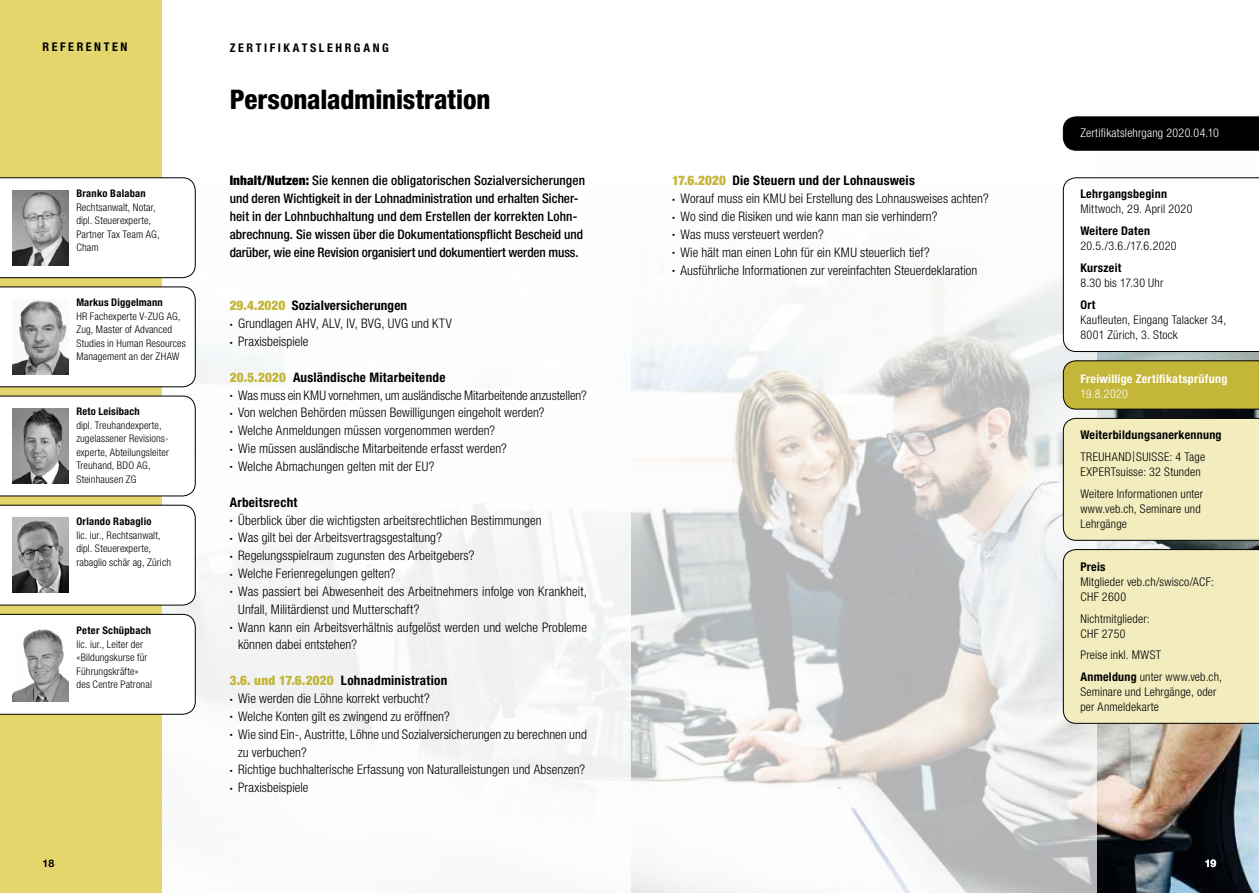
<style>
.page{position:relative;width:1259px;height:893px;background:#fff}
.page>*{position:absolute;margin:0;border:0;box-sizing:border-box;transform-origin:0 0}
.t1{font:800 condensed 27px "Helvetica Neue LT Std";letter-spacing:-.005em;color:#000}
.t2{font:300 condensed 13.2px/17.9px "Helvetica Neue LT Std";letter-spacing:.005em;color:#000}
.t3{font:500 condensed 13.2px/17.9px "Helvetica Neue LT Std";color:#000}
.t4{font:700 condensed 13.2px "Helvetica Neue LT Std";letter-spacing:.02em;color:#000}
.t5{font:300 condensed 12px/15px "Helvetica Neue LT Std";letter-spacing:.015em;color:#000}
.t6{font:700 condensed 12px/21.8px "Helvetica Neue LT Std";letter-spacing:.025em;color:#000}
.t7{font:300 condensed 12px "Helvetica Neue LT Std";letter-spacing:.02em;color:#fff}
.t8{font:700 condensed 12px "Helvetica Neue LT Std";letter-spacing:.215em;color:#000}
.t9{font:700 condensed 12px "Helvetica Neue LT Std";letter-spacing:.025em;color:#fff}
.t10{font:300 condensed 10.5px/13.5px "Helvetica Neue LT Std";letter-spacing:.01em;color:#000}
.t11{font:700 condensed 10.5px "Helvetica Neue LT Std";letter-spacing:.025em;color:#000}
.t12{font:700 10.5px "Helvetica Neue LT Std";color:#000}
.t13{font:700 10.5px "Helvetica Neue LT Std";color:#fff}
.s1{font-weight:900}
.s2{font-weight:900;color:#c3b638}
.s3{font-size:6px}
.s4{font-weight:300}
.s5{font-weight:100;font-size:15px}
.s6{font-weight:700}
</style>
<div class="page">
<img style="left:630px;top:269px;width:467px;height:624px">
<img style="left:1097px;top:352px;width:162px;height:541px">
<div style="left:0;top:0;width:162px;height:893px;background:#e4d66d"></div>
<div style="left:0;top:177px;width:196px;height:101px;background:#fff"></div>
<img style="left:13px;top:190px;width:55px;height:75px">
<div style="left:0;top:286px;width:196px;height:102px;background:#fff"></div>
<img style="left:13px;top:299px;width:55px;height:75px">
<div style="left:0;top:395px;width:196px;height:102px;background:#fff"></div>
<img style="left:13px;top:408px;width:55px;height:76px">
<svg style="left:0;top:504px;width:196px;height:102px"></svg>
<img style="left:13px;top:518px;width:55px;height:75px">
<div style="left:0;top:614px;width:196px;height:101px;background:#fff"></div>
<img style="left:13px;top:627px;width:55px;height:75px">
<svg style="left:1062px;top:177px;width:197px;height:175px"></svg>
<svg style="left:1062px;top:360px;width:197px;height:50px;background:#baae38"></svg>
<div style="left:1062px;top:549px;width:197px;height:175px;background:#f3ecbe"></div>
<div style="left:1062px;top:418px;width:197px;height:123px;background:#f3ecbe"></div>
<svg style="left:1062px;top:116px;width:197px;height:35px;background:#070707"></svg>
<p class="t8" style="left:43px;top:40px;width:86px">REFERENTEN</p>
<p class="t11" style="left:76px;top:187px;width:71px">Branko Balaban</p>
<p class="t10" style="left:76px;top:200px;width:85px">Rechtsanwalt, Notar, dipl. Steuerexperte,<br>Partner Tax Team AG,<br>Cham</p>
<p class="t11" style="left:76px;top:296px;width:88px">Markus Diggelmann</p>
<p class="t10" style="left:76px;top:309px;width:111px">HR Fachexperte V-ZUG AG,<br>Zug, Master of Advanced<br>Studies in Human Resources<br>Management an der ZHAW</p>
<p class="t11" style="left:76px;top:405px;width:65px">Reto Leisibach</p>
<p class="t10" style="left:76px;top:418px;width:94px">dipl. Treuhandexperte, zugelassener Revisions&shy;experte, Abteilungsleiter<br>Treuhand, BDO AG,<br>Steinhausen ZG</p>
<p class="t11" style="left:76px;top:515px;width:77px">Orlando Rabaglio</p>
<p class="t10" style="left:76px;top:528px;width:96px">lic. iur., Rechtsanwalt, dipl. Steuerexperte, rabaglio schär ag, Zürich</p>
<p class="t11" style="left:77px;top:624px;width:76px">Peter Schüpbach</p>
<p class="t10" style="left:77px;top:637px;width:77px">lic. iur., Leiter der «Bildungskurse für<br>Führungskräfte» des Centre Patronal</p>
<p class="t8" style="left:230px;top:40px;width:161px">ZERTIFIKATSLEHRGANG</p>
<h1 class="t1" style="left:230px;top:82px;width:262px">Personaladministration</h1>
<p class="t3" style="left:230px;top:172px;width:357px"><span class="s1">Inhalt/Nutzen:</span> Sie kennen die obligatorischen Sozialversicherungen und deren Wichtigkeit in der Lohnadministration und erhalten Sicher&shy;heit in der Lohnbuchhaltung und dem Erstellen der korrekten Lohn&shy;abrechnung. Sie wissen über die Dokumentationspflicht Bescheid und darüber, wie eine Revision organisiert und dokumentiert werden muss.</p>
<p class="t4" style="left:230px;top:298px;width:179px"><span class="s2">29.4.2020</span> Sozialversicherungen</p>
<p class="t2" style="left:230px;top:314px;width:224px"><span class="s3">•</span> Grundlagen AHV, ALV, IV, BVG, UVG und KTV</p>
<p class="t2" style="left:230px;top:332px;width:80px"><span class="s3">•</span> Praxisbeispiele</p>
<p class="t4" style="left:230px;top:369px;width:217px"><span class="s2">20.5.2020</span> Ausländische Mitarbeitende</p>
<p class="t2" style="left:230px;top:386px;width:359px"><span class="s3">•</span> Was muss ein KMU vornehmen, um ausländische Mitarbeitende anzustellen?</p>
<p class="t2" style="left:230px;top:404px;width:316px"><span class="s3">•</span> Von welchen Behörden müssen Bewilligungen eingeholt werden?</p>
<p class="t2" style="left:230px;top:422px;width:267px"><span class="s3">•</span> Welche Anmeldungen müssen vorgenommen werden?</p>
<p class="t2" style="left:230px;top:439px;width:279px"><span class="s3">•</span> Wie müssen ausländische Mitarbeitende erfasst werden?</p>
<p class="t2" style="left:230px;top:457px;width:206px"><span class="s3">•</span> Welche Abmachungen gelten mit der EU?</p>
<p class="t4" style="left:230px;top:494px;width:69px">Arbeitsrecht</p>
<p class="t2" style="left:230px;top:511px;width:313px"><span class="s3">•</span> Überblick über die wichtigsten arbeitsrechtlichen Bestimmungen</p>
<p class="t2" style="left:230px;top:529px;width:214px"><span class="s3">•</span> Was gilt bei der Arbeitsvertragsgestaltung?</p>
<p class="t2" style="left:230px;top:546px;width:246px"><span class="s3">•</span> Regelungsspielraum zugunsten des Arbeitgebers?</p>
<p class="t2" style="left:230px;top:564px;width:167px"><span class="s3">•</span> Welche Ferienregelungen gelten?</p>
<p class="t2" style="left:238px;top:582px;width:350px;text-indent:-9px"><span class="s3">•</span> Was passiert bei Abwesenheit des Arbeitnehmers infolge von Krankheit,<br>Unfall, Militärdienst und Mutterschaft?</p>
<p class="t2" style="left:238px;top:618px;width:350px;text-indent:-9px"><span class="s3">•</span> Wann kann ein Arbeitsverhältnis aufgelöst werden und welche Probleme können dabei entstehen?</p>
<p class="t4" style="left:230px;top:672px;width:219px"><span class="s2">3.6. und 17.6.2020</span> Lohnadministration</p>
<p class="t2" style="left:230px;top:689px;width:202px"><span class="s3">•</span> Wie werden die Löhne korrekt verbucht?</p>
<p class="t2" style="left:230px;top:707px;width:221px"><span class="s3">•</span> Welche Konten gilt es zwingend zu eröffnen?</p>
<p class="t2" style="left:238px;top:725px;width:350px;text-indent:-9px"><span class="s3">•</span> Wie sind Ein-, Austritte, Löhne und Sozialversicherungen zu berechnen und zu verbuchen?</p>
<p class="t2" style="left:230px;top:761px;width:357px"><span class="s3">•</span> Richtige buchhalterische Erfassung von Naturalleistungen und Absenzen?</p>
<p class="t2" style="left:230px;top:779px;width:80px"><span class="s3">•</span> Praxisbeispiele</p>
<p class="t4" style="left:672px;top:173px;width:244px"><span class="s2">17.6.2020</span> Die Steuern und der Lohnausweis</p>
<p class="t2" style="left:672px;top:189px;width:318px"><span class="s3">•</span> Worauf muss ein KMU bei Erstellung des Lohnausweises achten?</p>
<p class="t2" style="left:672px;top:207px;width:267px"><span class="s3">•</span> Wo sind die Risiken und wie kann man sie verhindern?</p>
<p class="t2" style="left:672px;top:225px;width:153px"><span class="s3">•</span> Was muss versteuert werden?</p>
<p class="t2" style="left:672px;top:243px;width:259px"><span class="s3">•</span> Wie hält man einen Lohn für ein KMU steuerlich tief?</p>
<p class="t2" style="left:672px;top:261px;width:307px"><span class="s3">•</span> Ausführliche Informationen zur vereinfachten Steuerdeklaration</p>
<p class="t7" style="left:1080px;top:126px;width:140px">Zertifikatslehrgang 2020.04.10</p>
<p class="t6" style="left:1080px;top:183px;width:88px">Lehrgangsbeginn</p>
<p class="t5" style="left:1080px;top:201px;width:114px">Mittwoch, 29. April 2020</p>
<p class="t6" style="left:1080px;top:220px;width:71px">Weitere Daten</p>
<p class="t5" style="left:1080px;top:238px;width:98px">20.5./3.6./17.6.2020</p>
<p class="t6" style="left:1080px;top:256px;width:43px">Kurszeit</p>
<p class="t5" style="left:1080px;top:275px;width:85px">8.30 bis 17.30 Uhr</p>
<p class="t6" style="left:1080px;top:293px;width:17px">Ort</p>
<p class="t5" style="left:1080px;top:312px;width:147px">Kaufleuten, Eingang Talacker 34,<br>8001 Zürich, 3. Stock</p>
<p class="t9" style="left:1080px;top:371px;width:148px">Freiwillige Zertifikatsprüfung</p>
<p class="t7" style="left:1080px;top:386px;width:49px">19.8.2020</p>
<p class="t6" style="left:1080px;top:424px;width:143px">Weiterbildungsanerkennung<br><span class="s4">TREUHAND</span><span class="s5">I</span><span class="s4">SUISSE: 4 Tage</span></p>
<p class="t5" style="left:1080px;top:461px;width:124px;line-height:21.8px">EXPERTsuisse: 32 Stunden<br>Weitere Informationen unter</p>
<p class="t5" style="left:1080px;top:501px;width:122px">www.veb.ch, Seminare und<br>Lehrgänge</p>
<p class="t6" style="left:1080px;top:555px;width:27px">Preis</p>
<p class="t5" style="left:1080px;top:574px;width:135px">Mitglieder veb.ch/swisco/ACF:<br>CHF 2600</p>
<p class="t5" style="left:1080px;top:611px;width:71px">Nichtmitglieder:<br>CHF 2750</p>
<p class="t5" style="left:1080px;top:644px;width:143px;line-height:21.8px">Preise inkl. MWST<br><span class="s6">Anmeldung</span> unter www.veb.ch,</p>
<p class="t5" style="left:1080px;top:684px;width:138px">Seminare und Lehrgänge, oder per Anmeldekarte</p>
<p class="t12" style="left:43px;top:857px;width:13px">18</p>
<p class="t13" style="left:1204px;top:857px;width:13px">19</p>
</div>
